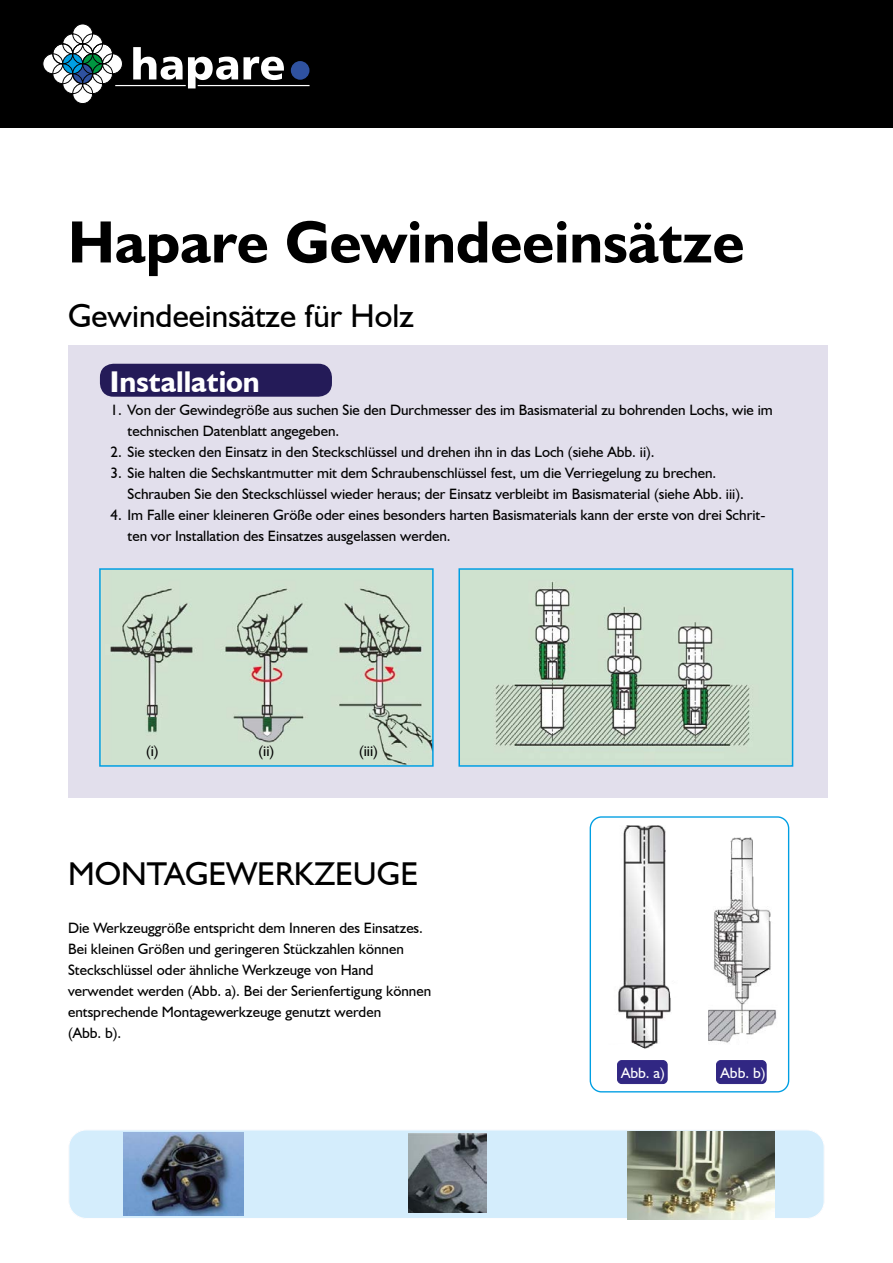
<style>
.page{position:relative;width:893px;height:1263px;background:#fff}
.page>*{position:absolute;margin:0;border:0;box-sizing:border-box;transform-origin:0 0}
.t1{font:700 60px "Humanist 521 BT";color:#000}
.t2{font:33px "Humanist 521 BT";color:#000}
.t3{font:700 30px "Humanist 521 BT";color:#fff}
.t4{font:15px/21px "Humanist 521 BT";color:#000}
.t5{font:15px "Humanist 521 BT";color:#fff}
</style>
<div class="page">
<div style="left:0;top:0;width:893px;height:128px;background:#000"></div>
<div style="left:291px;top:61px;width:18px;height:19px;background:#2f52a0;border-radius:50%"></div>
<svg style="left:133px;top:47px;width:151px;height:41px"></svg>
<hr style="left:115px;top:85px;width:71px;height:1px;background:#fff">
<hr style="left:198px;top:85px;width:112px;height:1px;background:#fff">
<svg style="left:42px;top:24px;width:81px;height:80px"></svg>
<div style="left:68px;top:345px;width:760px;height:452px;background:#e2dfec"></div>
<div style="left:100px;top:364px;width:232px;height:33px;background:#241b58;border-radius:14px"></div>
<div style="left:69px;top:1130px;width:755px;height:88px;background:#d4edfc;border-radius:17px"></div>
<div style="left:69px;top:1130px;width:755px;height:88px;border:1px solid #fff;border-radius:17px"></div>
<img style="left:124px;top:1132px;width:119px;height:83px">
<img style="left:408px;top:1134px;width:79px;height:78px">
<img style="left:628px;top:1132px;width:147px;height:87px">
<img style="left:102px;top:571px;width:329px;height:193px">
<div style="left:99px;top:568px;width:335px;height:199px;border:2px solid #009fe3"></div>
<img style="left:461px;top:571px;width:329px;height:193px">
<div style="left:458px;top:568px;width:335px;height:199px;border:2px solid #009fe3"></div>
<div style="left:590px;top:816px;width:199px;height:276px;border:1px solid #009fe3;border-radius:11px"></div>
<img style="left:708px;top:837px;width:69px;height:206px">
<img style="left:618px;top:825px;width:53px;height:223px">
<div style="left:617px;top:1060px;width:50px;height:23px;background:#312783;border-radius:4px"></div>
<div style="left:617px;top:1060px;width:50px;height:24px;border:1px solid #312783;border-radius:4px"></div>
<div style="left:716px;top:1060px;width:50px;height:23px;background:#312783;border-radius:4px"></div>
<div style="left:716px;top:1060px;width:50px;height:24px;border:1px solid #312783;border-radius:4px"></div>
<div style="left:740px;top:1033px;width:6px;height:12px;background:#fff"></div>
<svg style="left:669px;top:983px;width:2px;height:15px"></svg>
<svg style="left:754px;top:967px;width:16px;height:10px"></svg>
<p class="t1" style="left:68px;top:205px;width:678px">Hapare Gewindeeinsätze</p>
<p class="t2" style="left:68px;top:295px;width:347px">Gewindeeinsätze für Holz</p>
<p class="t3" style="left:110px;top:363px;width:151px">Installation</p>
<p class="t4" style="left:128px;top:399px;width:647px;text-indent:-17px">1. Von der Gewindegröße aus suchen Sie den Durchmesser des im Basismaterial zu bohrenden Lochs, wie im technischen Datenblatt angegeben.</p>
<p class="t4" style="left:111px;top:441px;width:546px">2. Sie stecken den Einsatz in den Steckschlüssel und drehen ihn in das Loch (siehe Abb. ii).</p>
<p class="t4" style="left:128px;top:462px;width:618px;text-indent:-17px">3. Sie halten die Sechskantmutter mit dem Schraubenschlüssel fest, um die Verriegelung zu brechen.<br>Schrauben Sie den Steckschlüssel wieder heraus; der Einsatz verbleibt im Basismaterial (siehe Abb. iii).</p>
<p class="t4" style="left:128px;top:504px;width:639px;text-indent:-17px">4. Im Falle einer kleineren Größe oder eines besonders harten Basismaterials kann der erste von drei Schrit&shy;ten vor Installation des Einsatzes ausgelassen werden.</p>
<p class="t4" style="left:146px;top:740px;width:14px">(i)</p>
<p class="t4" style="left:259px;top:740px;width:17px">(ii)</p>
<p class="t4" style="left:359px;top:740px;width:20px">(iii)</p>
<p class="t2" style="left:68px;top:853px;width:352px">MONTAGEWERKZEUGE</p>
<p class="t4" style="left:68px;top:917px;width:365px">Die Werkzeuggröße entspricht dem Inneren des Einsatzes.<br>Bei kleinen Größen und geringeren Stückzahlen können Steckschlüssel oder ähnliche Werkzeuge von Hand verwendet werden (Abb. a). Bei der Serienfertigung können entsprechende Montagewerkzeuge genutzt werden<br>(Abb. b).</p>
<p class="t5" style="left:621px;top:1063px;width:45px">Abb. a)</p>
<p class="t5" style="left:721px;top:1063px;width:46px">Abb. b)</p>
</div>
